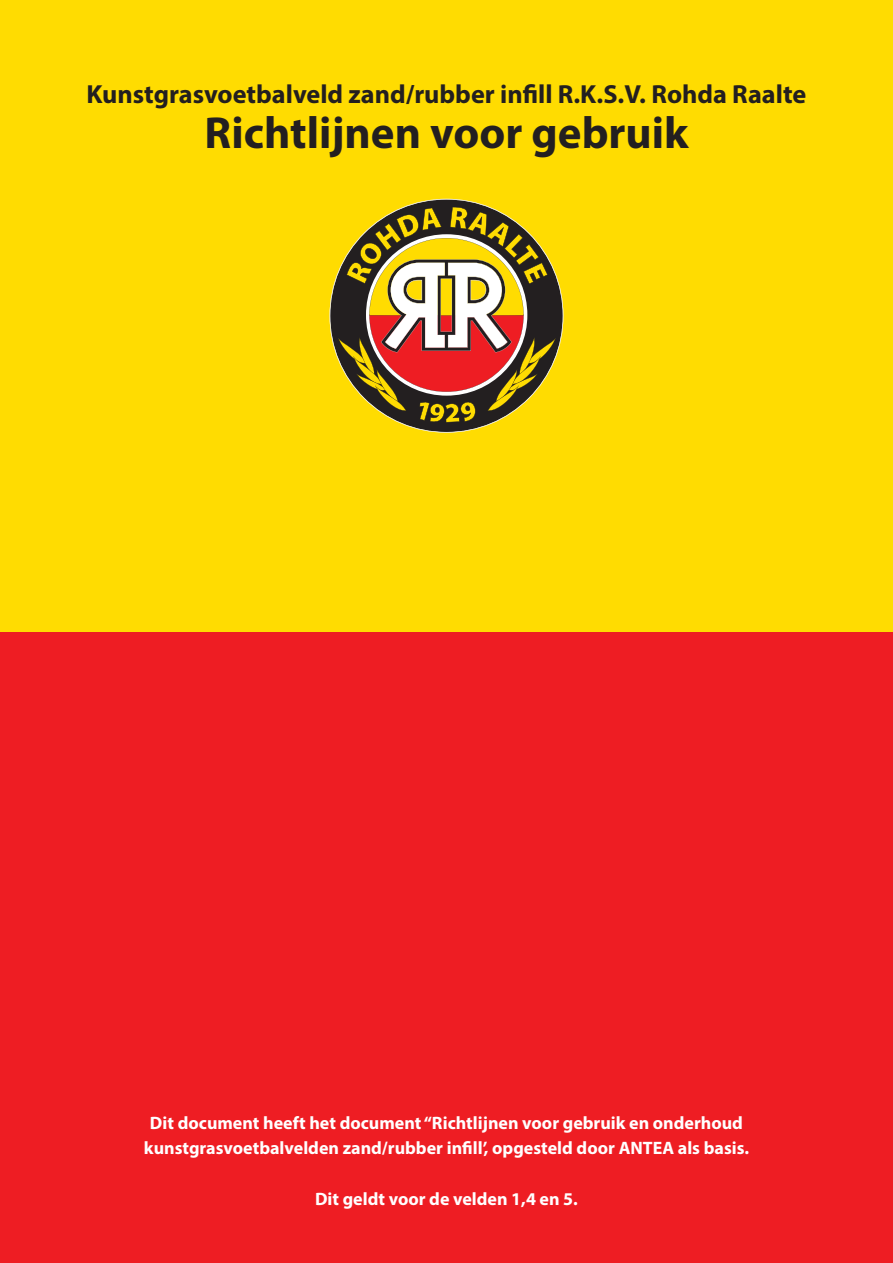
<style>
.page{position:relative;width:893px;height:1263px;background:#fff}
.page>*{position:absolute;margin:0;border:0;box-sizing:border-box;transform-origin:0 0}
.t1{font:700 45px "Myriad Pro";color:#231f20}
.t2{font:700 26.25px "Myriad Pro";color:#231f20}
.t3{font:700 18px/25.5px "Myriad Pro";color:#fff;text-align:center}
</style>
<div class="page">
<div style="left:0;top:631px;width:893px;height:632px;background:#ee1d23"></div>
<div style="left:0;top:0;width:893px;height:631px;background:#ffdc01"></div>
<svg style="left:330px;top:199px;width:233px;height:234px"></svg>
<svg style="left:337px;top:207px;width:220px;height:215px"></svg>
<p class="t2" style="left:87px;top:77px;width:721px">Kunstgrasvoetbalveld zand/rubber infill R.K.S.V. Rohda Raalte</p>
<p class="t1" style="left:204px;top:103px;width:486px">Richtlijnen voor gebruik</p>
<p class="t3" style="left:144px;top:1109px;width:607px">Dit document heeft het document “Richtlijnen voor gebruik en onderhoud kunstgrasvoetbalvelden zand/rubber infill’, opgesteld door ANTEA als basis.</p>
<p class="t3" style="left:315px;top:1186px;width:264px">Dit geldt voor de velden 1,4 en 5.</p>
</div>
